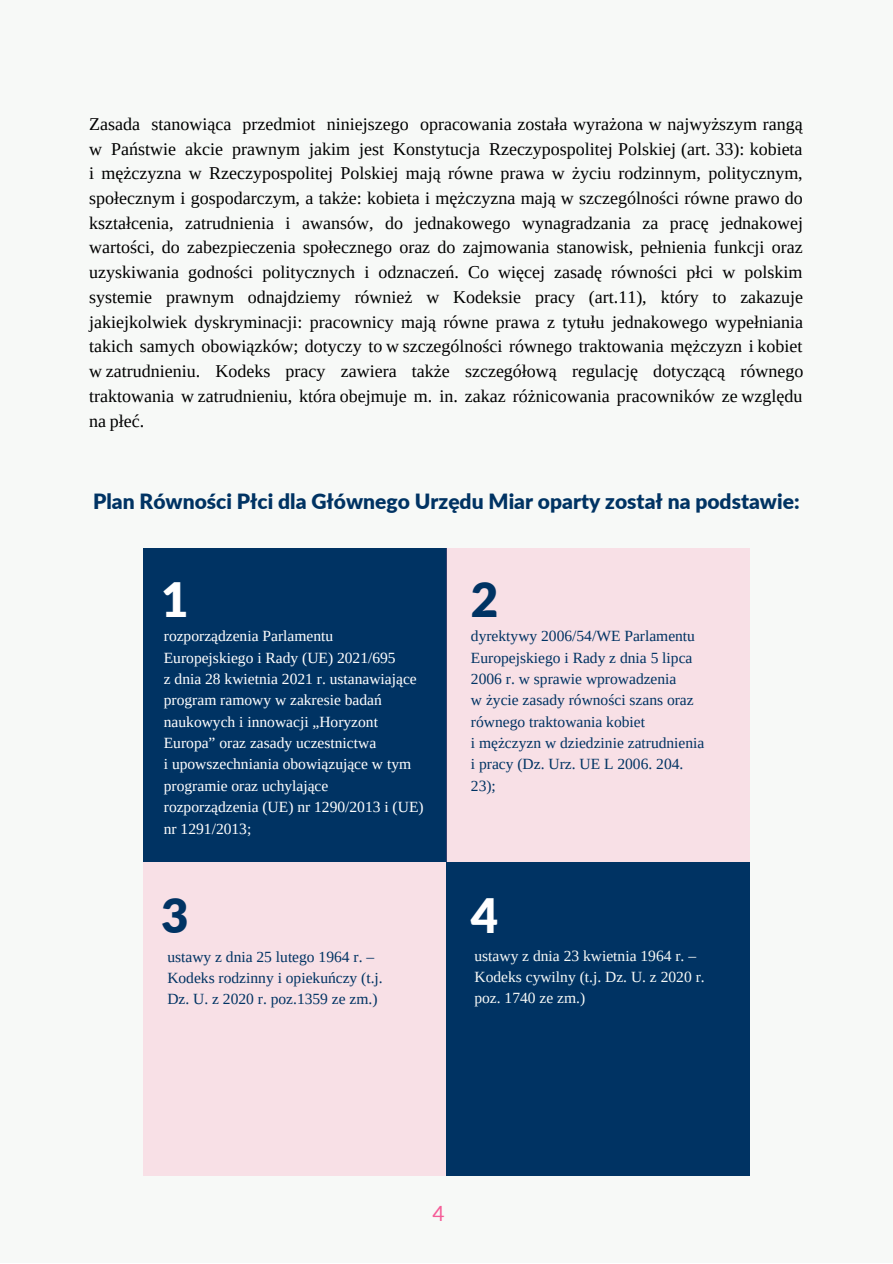
<style>
.page{position:relative;width:893px;height:1264px;background:#fff}
.page>*{position:absolute;margin:0;border:0;box-sizing:border-box;transform-origin:0 0}
.t1{font:900 47.4px "Lato";color:#fff}
.t2{font:900 47.4px "Lato";color:#003363}
.t3{font:900 21px "Lato";color:#003363}
.t4{font:21px "Lato";color:#f55d98}
.t5{font:18px/24.8px "Liberation Serif";color:#000;text-align:justify}
.t6{font:15.45px/21.3px "Liberation Serif";color:#003363}
.t7{font:15.45px/21.3px "Liberation Serif";color:#fff}
.t8{font:15.45px/21px "Liberation Serif";color:#f7f9f7}
</style>
<div class="page">
<div style="left:0;top:0;width:892px;height:1262px;background:#f7f9f7"></div>
<div style="left:143px;top:548px;width:303px;height:314px;background:#003363"></div>
<div style="left:143px;top:862px;width:303px;height:314px;background:#f8e0e6"></div>
<div style="left:446px;top:862px;width:304px;height:314px;background:#003363"></div>
<div style="left:446px;top:548px;width:304px;height:314px;background:#f8e0e6"></div>
<p class="t5" style="left:89px;top:111px;width:715px">Zasada stanowiąca przedmiot niniejszego opracowania została wyrażona w najwyższym rangą w Państwie akcie prawnym jakim jest Konstytucja Rzeczypospolitej Polskiej (art. 33): kobieta i mężczyzna w Rzeczypospolitej Polskiej mają równe prawa w życiu rodzinnym, politycznym, społecznym i gospodarczym, a także: kobieta i mężczyzna mają w szczególności równe prawo do kształcenia, zatrudnienia i awansów, do jednakowego wynagradzania za pracę jednakowej wartości, do zabezpieczenia społecznego oraz do zajmowania stanowisk, pełnienia funkcji oraz uzyskiwania godności politycznych i odznaczeń. Co więcej zasadę równości płci w polskim systemie prawnym odnajdziemy również w Kodeksie pracy (art.11), który to zakazuje jakiejkolwiek dyskryminacji: pracownicy mają równe prawa z tytułu jednakowego wypełniania takich samych obowiązków; dotyczy to w szczególności równego traktowania mężczyzn i kobiet w zatrudnieniu. Kodeks pracy zawiera także szczegółową regulację dotyczącą równego traktowania w zatrudnieniu, która obejmuje m. in. zakaz różnicowania pracowników ze względu na płeć.</p>
<p class="t3" style="left:93px;top:488px;width:708px">Plan Równości Płci dla Głównego Urzędu Miar oparty został na podstawie:</p>
<h1 class="t1" style="left:161px;top:570px;width:29px">1</h1>
<p class="t7" style="left:164px;top:625px;width:261px">rozporządzenia Parlamentu<br>Europejskiego i Rady (UE) 2021/695<br>z dnia 28 kwietnia 2021 r. ustanawiające program ramowy w zakresie badań naukowych i innowacji „Horyzont<br>Europa” oraz zasady uczestnictwa<br>i upowszechniania obowiązujące w tym programie oraz uchylające rozporządzenia (UE) nr 1290/2013 i (UE) nr 1291/2013;</p>
<h1 class="t2" style="left:161px;top:886px;width:29px">3</h1>
<p class="t6" style="left:167px;top:945px;width:217px">ustawy z dnia 25 lutego 1964 r. –<br>Kodeks rodzinny i opiekuńczy (t.j.<br>Dz. U. z 2020 r. poz.1359 ze zm.)</p>
<h1 class="t2" style="left:471px;top:570px;width:29px">2</h1>
<p class="t6" style="left:471px;top:625px;width:235px">dyrektywy 2006/54/WE Parlamentu<br>Europejskiego i Rady z dnia 5 lipca<br>2006 r. w sprawie wprowadzenia<br>w życie zasady równości szans oraz równego traktowania kobiet<br>i mężczyzn w dziedzinie zatrudnienia i pracy (Dz. Urz. UE L 2006. 204.<br>23);</p>
<h1 class="t1" style="left:471px;top:886px;width:29px">4</h1>
<p class="t8" style="left:474px;top:945px;width:232px">ustawy z dnia 23 kwietnia 1964 r. –<br>Kodeks cywilny (t.j. Dz. U. z 2020 r. poz. 1740 ze zm.)</p>
<p class="t4" style="left:432px;top:1200px;width:14px">4</p>
</div>
